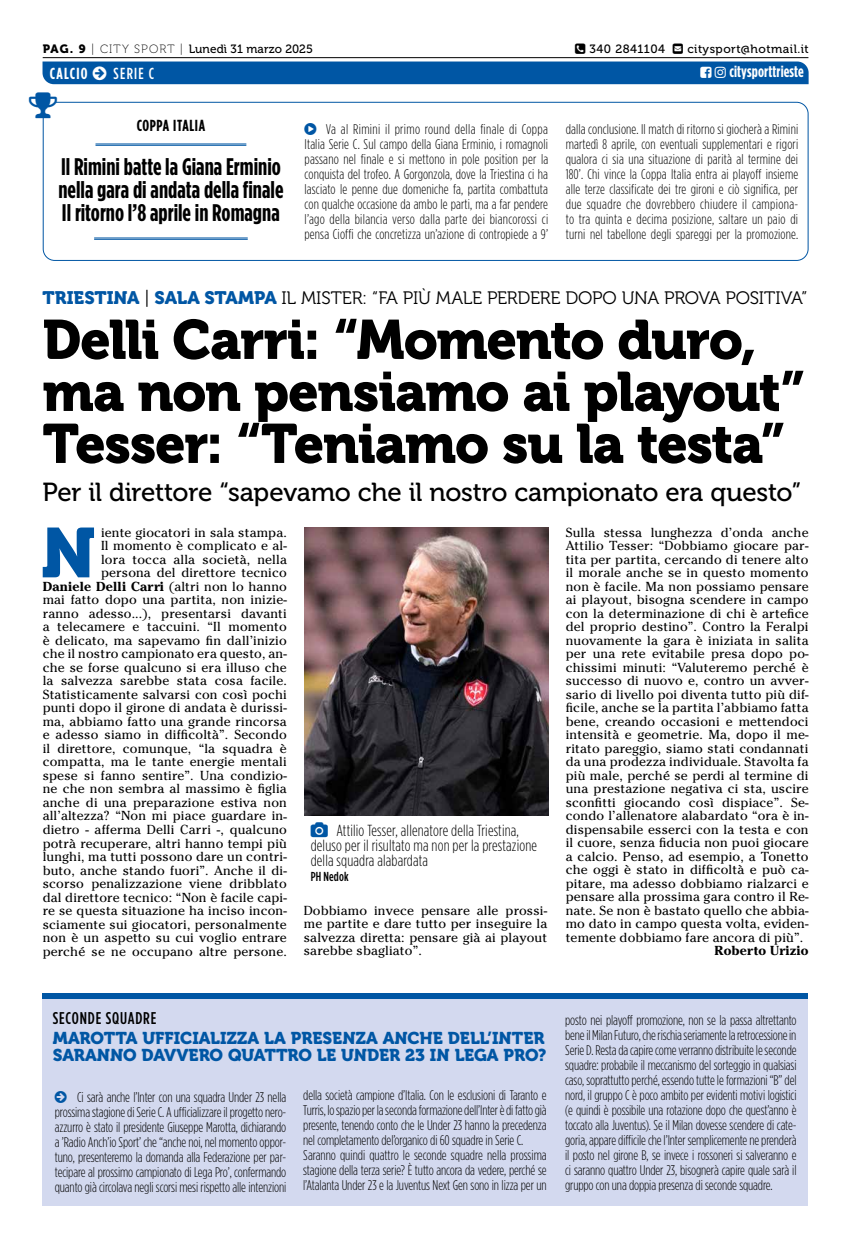
<style>
.page{position:relative;width:851px;height:1248px;background:#fff}
.page>*{position:absolute;margin:0;border:0;box-sizing:border-box;transform-origin:0 0}
.t1{font:69.6px "Museo 900";color:#0056a4}
.t2{font:55px/52px "Museo 900";letter-spacing:-.025em;color:#000}
.t3{font:26px "Museo 500";letter-spacing:-.01em;color:#000}
.t4{font:700 24px/23px "Gotham Condensed";color:#000;text-align:justify}
.t5{font:18px "Museo 300";letter-spacing:-.015em;color:#000}
.t6{font:17px/17px "Museo 900";color:#0056a4}
.t7{font:500 17px "Gotham Condensed";letter-spacing:.05em;color:#000}
.t8{font:300 16px/15px "Gotham Condensed";letter-spacing:.01em;color:#000}
.t9{font:700 16px "Gotham Condensed";letter-spacing:.01em;color:#fff}
.t10{font:700 16px "Gotham Condensed";letter-spacing:.04em;color:#000}
.t11{font:500 16px "Gotham Condensed";letter-spacing:.08em;color:#fff}
.t12{font:300 14px/15px "Gotham Condensed";letter-spacing:-.01em;color:#000;text-align:justify}
.t13{font:13px/13.5px "Cheltenham Std";letter-spacing:.01em;color:#000;text-align:justify}
.t14{font:700 13px "Cheltenham Std";letter-spacing:.01em;color:#000}
.t15{font:500 13px "Gotham Condensed";letter-spacing:.01em;color:#000}
.t16{font:12px "Museo 500";letter-spacing:.01em;color:#000}
.t17{font:12px "Museo 500";letter-spacing:.04em;color:#000}
.s1{font-family:"Museo 900"}
.s2{font-family:"Museo 100"}
.s3{font-family:"Museo 900";color:#0056a4}
.s4{font-weight:700}
</style>
<div class="page">
<div style="left:43px;top:102px;width:765px;height:159px;border:1px solid #0056a4;border-radius:12px"></div>
<hr style="left:94px;top:237px;width:154px;height:1px;background:#0056a4">
<hr style="left:94px;top:239px;width:154px;height:1px;background:#0056a4">
<hr style="left:95px;top:144px;width:151px;height:1px;background:#0056a4">
<hr style="left:95px;top:145px;width:151px;height:1px;background:#0056a4">
<img style="left:304px;top:527px;width:244px;height:288px">
<hr style="left:43px;top:57px;width:765px;height:1px;background:#000">
<div style="left:42px;top:992px;width:765px;height:213px;background:#d3d9ef"></div>
<div style="left:42px;top:992px;width:765px;height:6px;background:#0056a4"></div>
<div style="left:42px;top:61px;width:766px;height:23px;background:#0056a4"></div>
<svg style="left:42px;top:101px;width:15px;height:17px"></svg>
<p class="t16" style="left:43px;top:42px;width:272px"><span class="s1">PAG. 9</span> <span class="s2">| CITY SPORT |</span> Lunedì 31 marzo 2025</p>
<p class="t17" style="left:589px;top:42px;width:77px">340 2841104</p>
<p class="t17" style="left:687px;top:42px;width:123px">citysport@hotmail.it</p>
<p class="t9" style="left:50px;top:64px;width:39px">CALCIO</p>
<p class="t11" style="left:114px;top:64px;width:42px">SERIE C</p>
<p class="t9" style="left:729px;top:63px;width:76px">citysporttrieste</p>
<p class="t10" style="left:137px;top:116px;width:70px">COPPA ITALIA</p>
<h3 class="t4" style="left:58px;top:155px;width:226px">Il Rimini batte la Giana Erminio nella gara di andata della finale Il ritorno l’8 aprile in Romagna</h3>
<p class="t12" style="left:304px;top:122px;width:245px;text-indent:21px">Va al Rimini il primo round della finale di Coppa Italia Serie C. Sul campo della Giana Erminio, i romagnoli passano nel finale e si mettono in pole position per la conquista del trofeo. A Gorgonzola, dove la Triestina ci ha lasciato le penne due domeniche fa, partita combattuta con qualche occasione da ambo le parti, ma a far pendere l’ago della bilancia verso dalla parte dei biancorossi ci pensa Cioffi che concretizza un’azione di contropiede a 9’</p>
<p class="t12" style="left:565px;top:122px;width:234px">dalla conclusione. Il match di ritorno si giocherà a Rimini martedì 8 aprile, con eventuali supplementari e rigori qualora ci sia una situazione di parità al termine dei 180’. Chi vince la Coppa Italia entra ai playoff insieme alle terze classificate dei tre gironi e ciò significa, per due squadre che dovrebbero chiudere il campiona&shy;to tra quinta e decima posizione, saltare un paio di turni nel tabellone degli spareggi per la promozione.</p>
<h3 class="t5" style="left:42px;top:288px;width:766px"><span class="s3">TRIESTINA</span> | <span class="s3">SALA STAMPA</span> IL MISTER: “FA PIÙ MALE PERDERE DOPO UNA PROVA POSITIVA”</h3>
<h2 class="t2" style="left:42px;top:314px;width:764px">Delli Carri: “Momento duro, ma non pensiamo ai playout”<br>Tesser: “Teniamo su la testa”</h2>
<h3 class="t3" style="left:42px;top:478px;width:760px">Per il direttore “sapevamo che il nostro campionato era questo”</h3>
<p class="t13" style="left:565px;top:525px;width:244px">Sulla stessa lunghezza d’onda anche Attilio Tesser: “Dobbiamo giocare par&shy;tita per partita, cercando di tenere alto il morale anche se in questo momento non è facile. Ma non possiamo pensare ai playout, bisogna scendere in campo con la determinazione di chi è artefice del proprio destino”. Contro la Feralpi nuovamente la gara è iniziata in salita per una rete evitabile presa dopo po&shy;chissimi minuti: “Valuteremo perché è successo di nuovo e, contro un avver&shy;sario di livello poi diventa tutto più dif&shy;ficile, anche se la partita l’abbiamo fatta bene, creando occasioni e mettendoci intensità e geometrie. Ma, dopo il me&shy;ritato pareggio, siamo stati condannati da una prodezza individuale. Stavolta fa più male, perché se perdi al termine di una prestazione negativa ci sta, uscire sconfitti giocando così dispiace”. Se&shy;condo l’allenatore alabardato “ora è in&shy;dispensabile esserci con la testa e con il cuore, senza fiducia non puoi giocare a calcio. Penso, ad esempio, a Tonetto che oggi è stato in difficoltà e può ca&shy;pitare, ma adesso dobbiamo rialzarci e pensare alla prossima gara contro il Re&shy;nate. Se non è bastato quello che abbia&shy;mo dato in campo questa volta, eviden&shy;temente dobbiamo fare ancora di più”.</p>
<p class="t14" style="left:714px;top:942px;width:95px">Roberto Urizio</p>
<h1 class="t1" style="left:41px;top:513px;width:57px">N</h1>
<p class="t13" style="left:43px;top:525px;width:246px;text-align:right">iente giocatori in sala stampa.<br>Il momento è complicato e al-<br>lora tocca alla società, nella<br>persona del direttore tecnico<br><span class="s4">Daniele Delli Carri</span> (altri non lo hanno mai fatto dopo una partita, non inizie&shy;ranno adesso...), presentarsi davanti a telecamere e taccuini. “Il momento è delicato, ma sapevamo fin dall’inizio che il nostro campionato era questo, an&shy;che se forse qualcuno si era illuso che la salvezza sarebbe stata cosa facile.<br>Statisticamente salvarsi con così pochi punti dopo il girone di andata è durissi&shy;ma, abbiamo fatto una grande rincorsa e adesso siamo in difficoltà”. Secondo il direttore, comunque, “la squadra è compatta, ma le tante energie mentali spese si fanno sentire”. Una condizio&shy;ne che non sembra al massimo è figlia anche di una preparazione estiva non all’altezza? “Non mi piace guardare in&shy;dietro - afferma Delli Carri -, qualcuno potrà recuperare, altri hanno tempi più lunghi, ma tutti possono dare un contri&shy;buto, anche stando fuori”. Anche il di&shy;scorso penalizzazione viene dribblato dal direttore tecnico: “Non è facile capi&shy;re se questa situazione ha inciso incon&shy;sciamente sui giocatori, personalmente non è un aspetto su cui voglio entrare perché se ne occupano altre persone.</p>
<p class="t8" style="left:310px;top:822px;width:228px;text-indent:26px">Attilio Tesser, allenatore della Triestina, deluso per il risultato ma non per la prestazione della squadra alabardata</p>
<p class="t15" style="left:310px;top:869px;width:39px">PH Nedok</p>
<p class="t13" style="left:304px;top:903px;width:245px">Dobbiamo invece pensare alle prossi&shy;me partite e dare tutto per inseguire la salvezza diretta: pensare già ai playout sarebbe sbagliato”.</p>
<h3 class="t7" style="left:53px;top:1008px;width:105px">SECONDE SQUADRE</h3>
<h3 class="t6" style="left:53px;top:1029px;width:495px">MAROTTA UFFICIALIZZA LA PRESENZA ANCHE DELL’INTER<br>SARANNO DAVVERO QUATTRO LE UNDER 23 IN LEGA PRO?</h3>
<p class="t12" style="left:55px;top:1089px;width:233px;text-indent:22px">Ci sarà anche l’Inter con una squadra Under 23 nella prossima stagione di Serie C. A ufficializzare il progetto nero&shy;azzurro è stato il presidente Giuseppe Marotta, dichiarando a ’Radio Anch’io Sport’ che “anche noi, nel momento oppor&shy;tuno, presenteremo la domanda alla Federazione per par&shy;tecipare al prossimo campionato di Lega Pro’, confermando quanto già circolava negli scorsi mesi rispetto alle intenzioni</p>
<p class="t12" style="left:303px;top:1087px;width:245px;text-align:left">della società campione d’Italia. Con le esclusioni di Taranto e Turris, lo spazio per la seconda formazione dell’Inter è di fatto già presente, tenendo conto che le Under 23 hanno la precedenza nel completamento del’organico di 60 squadre in Serie C.<br>Saranno quindi quattro le seconde squadre nella prossima stagione della terza serie? È tutto ancora da vedere, perché se l’Atalanta Under 23 e la Juventus Next Gen sono in lizza per un</p>
<p class="t12" style="left:565px;top:1012px;width:233px">posto nei playoff promozione, non se la passa altrettanto bene il Milan Futuro, che rischia seriamente la retrocessione in Serie D. Resta da capire come verranno distribuite le seconde squadre: probabile il meccanismo del sorteggio in qualsiasi caso, soprattutto perché, essendo tutte le formazioni “B” del nord, il gruppo C è poco ambito per evidenti motivi logistici (e quindi è possibile una rotazione dopo che quest’anno è toccato alla Juventus). Se il Milan dovesse scendere di cate&shy;goria, appare difficile che l’Inter semplicemente ne prenderà il posto nel girone B, se invece i rossoneri si salveranno e ci saranno quattro Under 23, bisognerà capire quale sarà il gruppo con una doppia presenza di seconde squadre.</p>
</div>
